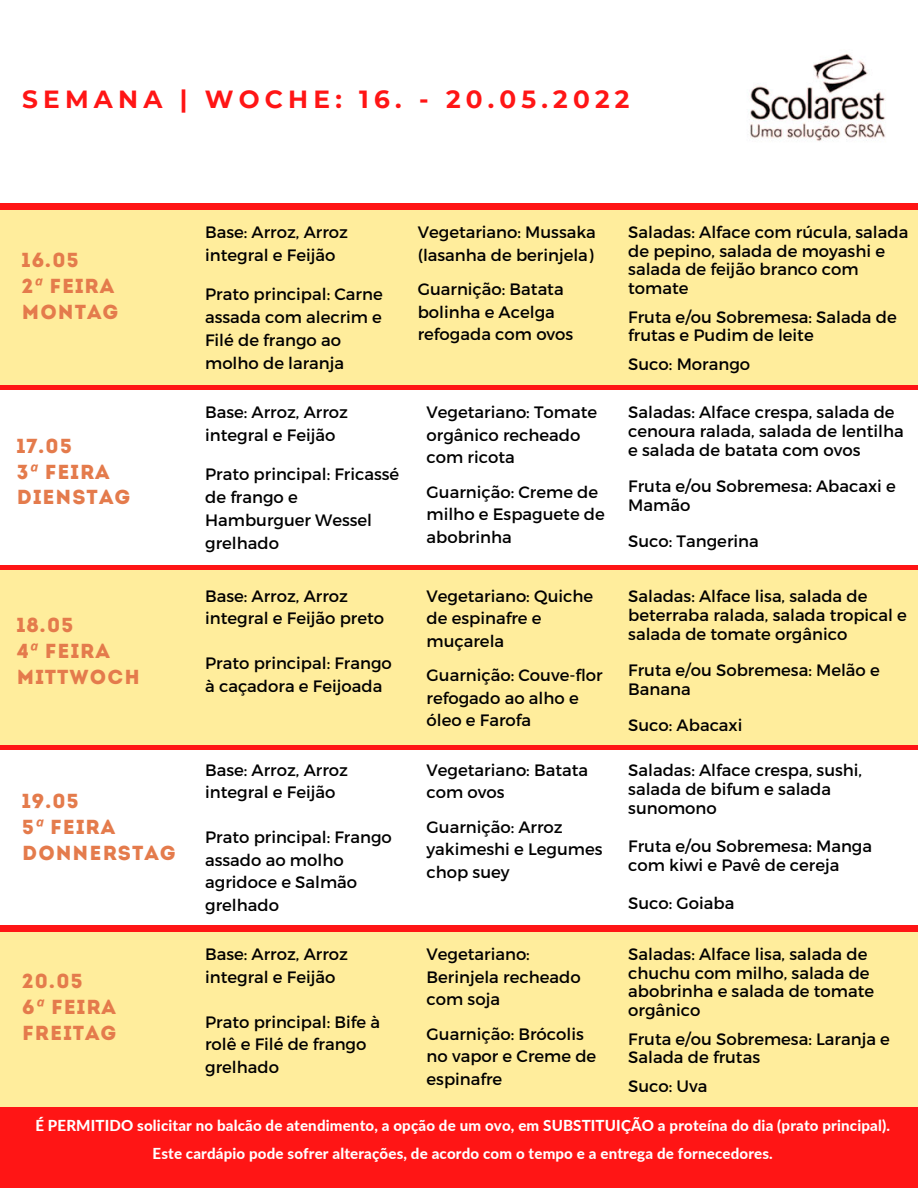
<style>
.page{position:relative;width:918px;height:1188px;background:#ff1515}
.page>*{position:absolute;margin:0;border:0;box-sizing:border-box;transform-origin:0 0}
.t1{font:700 24.75px "Montserrat";letter-spacing:.21em;color:#ff1515}
.t2{font:20.25px/25.8px "Intro";letter-spacing:.05em;color:#e47b4c}
.t3{font:16.5px/22.5px "Montserrat";color:#000}
.t4{font:800 15.15px/28.5px "Lato";letter-spacing:.01em;color:#fff;text-align:center}
.s1{font-family:"Noto Sans";font-weight:700;font-style:italic}
</style>
<div class="page">
<div style="left:0;top:391px;width:918px;height:173px;background:#fff"></div>
<div style="left:0;top:211px;width:918px;height:173px;background:#ffed9c"></div>
<div style="left:0;top:751px;width:918px;height:173px;background:#fff"></div>
<div style="left:0;top:571px;width:918px;height:173px;background:#ffed9c"></div>
<div style="left:0;top:933px;width:918px;height:173px;background:#ffed9c"></div>
<div style="left:0;top:0;width:918px;height:202px;background:#fff"></div>
<img style="left:750px;top:54px;width:136px;height:87px">
<h1 class="t1" style="left:22px;top:81px;width:609px">SEMANA | WOCHE: 16. - 20.05.2022</h1>
<p class="t2" style="left:22px;top:247px;width:98px">16.05<br>2<span class="s1">ª</span> FEIRA<br>MONTAG</p>
<p class="t2" style="left:17px;top:433px;width:115px">17.05<br>3<span class="s1">ª</span> FEIRA<br>DIENSTAG</p>
<p class="t2" style="left:17px;top:612px;width:124px">18.05<br>4<span class="s1">ª</span> FEIRA<br>MITTWOCH</p>
<p class="t2" style="left:22px;top:788px;width:155px">19.05<br>5<span class="s1">ª</span> FEIRA<br>DONNERSTAG</p>
<p class="t2" style="left:22px;top:968px;width:96px">20.05<br>6<span class="s1">ª</span> FEIRA<br>FREITAG</p>
<p class="t3" style="left:205px;top:221px;width:144px;line-height:23px">Base: Arroz, Arroz integral e Feijão</p>
<p class="t3" style="left:205px;top:283px;width:179px;line-height:23px">Prato principal: Carne assada com alecrim e<br>Filé de frango ao molho de laranja</p>
<p class="t3" style="left:205px;top:401px;width:144px;line-height:23px">Base: Arroz, Arroz integral e Feijão</p>
<p class="t3" style="left:205px;top:463px;width:196px;line-height:23px">Prato principal: Fricassé de frango e<br>Hamburguer Wessel grelhado</p>
<p class="t3" style="left:205px;top:585px;width:181px">Base: Arroz, Arroz integral e Feijão preto</p>
<p class="t3" style="left:205px;top:652px;width:188px">Prato principal: Frango à caçadora e Feijoada</p>
<p class="t3" style="left:205px;top:759px;width:144px">Base: Arroz, Arroz integral e Feijão</p>
<p class="t3" style="left:205px;top:826px;width:188px">Prato principal: Frango assado ao molho agridoce e Salmão grelhado</p>
<p class="t3" style="left:205px;top:943px;width:144px">Base: Arroz, Arroz integral e Feijão</p>
<p class="t3" style="left:205px;top:1010px;width:176px">Prato principal: Bife à rolê e Filé de frango grelhado</p>
<p class="t3" style="left:418px;top:221px;width:180px">Vegetariano: Mussaka (lasanha de berinjela)</p>
<p class="t3" style="left:418px;top:278px;width:157px">Guarnição: Batata bolinha e Acelga refogada com ovos</p>
<p class="t3" style="left:427px;top:401px;width:172px">Vegetariano: Tomate orgânico recheado com ricota</p>
<p class="t3" style="left:427px;top:480px;width:180px">Guarnição: Creme de milho e Espaguete de abobrinha</p>
<p class="t3" style="left:427px;top:585px;width:168px">Vegetariano: Quiche de espinafre e muçarela</p>
<p class="t3" style="left:427px;top:664px;width:178px">Guarnição: Couve-flor refogado ao alho e óleo e Farofa</p>
<p class="t3" style="left:427px;top:759px;width:163px">Vegetariano: Batata com ovos</p>
<p class="t3" style="left:427px;top:816px;width:177px">Guarnição: Arroz yakimeshi e Legumes chop suey</p>
<p class="t3" style="left:427px;top:943px;width:156px">Vegetariano:<br>Berinjela recheado com soja</p>
<p class="t3" style="left:427px;top:1022px;width:171px">Guarnição: Brócolis no vapor e Creme de espinafre</p>
<p class="t3" style="left:628px;top:223px;width:282px;line-height:18.8px">Saladas: Alface com rúcula, salada de pepino, salada de moyashi e salada de feijão branco com tomate</p>
<p class="t3" style="left:628px;top:307px;width:270px;line-height:18.8px">Fruta e/ou Sobremesa: Salada de frutas e Pudim de leite</p>
<p class="t3" style="left:628px;top:353px;width:123px">Suco: Morango</p>
<p class="t3" style="left:628px;top:402px;width:277px;line-height:19.2px">Saladas: Alface crespa, salada de cenoura ralada, salada de lentilha e salada de batata com ovos</p>
<p class="t3" style="left:628px;top:477px;width:269px;line-height:19.2px">Fruta e/ou Sobremesa: Abacaxi e<br>Mamão</p>
<p class="t3" style="left:628px;top:530px;width:132px">Suco: Tangerina</p>
<p class="t3" style="left:628px;top:586px;width:280px;line-height:19.2px">Saladas: Alface lisa, salada de beterraba ralada, salada tropical e salada de tomate orgânico</p>
<p class="t3" style="left:628px;top:660px;width:253px;line-height:19.2px">Fruta e/ou Sobremesa: Melão e<br>Banana</p>
<p class="t3" style="left:628px;top:714px;width:116px">Suco: Abacaxi</p>
<p class="t3" style="left:628px;top:760px;width:235px;line-height:19px">Saladas: Alface crespa, sushi, salada de bifum e salada sunomono</p>
<p class="t3" style="left:628px;top:837px;width:245px;line-height:19.2px">Fruta e/ou Sobremesa: Manga com kiwi e Pavê de cereja</p>
<p class="t3" style="left:628px;top:892px;width:108px">Suco: Goiaba</p>
<p class="t3" style="left:628px;top:945px;width:247px;line-height:18.8px">Saladas: Alface lisa, salada de chuchu com milho, salada de abobrinha e salada de tomate orgânico</p>
<p class="t3" style="left:628px;top:1029px;width:263px;line-height:18.8px">Fruta e/ou Sobremesa: Laranja e<br>Salada de frutas</p>
<p class="t3" style="left:628px;top:1075px;width:81px">Suco: Uva</p>
<p class="t4" style="left:35px;top:1110px;width:856px">É PERMITIDO solicitar no balcão de atendimento, a opção de um ovo, em SUBSTITUIÇÃO a proteína do dia (prato principal).<br>Este cardápio pode sofrer alterações, de acordo com o tempo e a entrega de fornecedores.</p>
</div>
